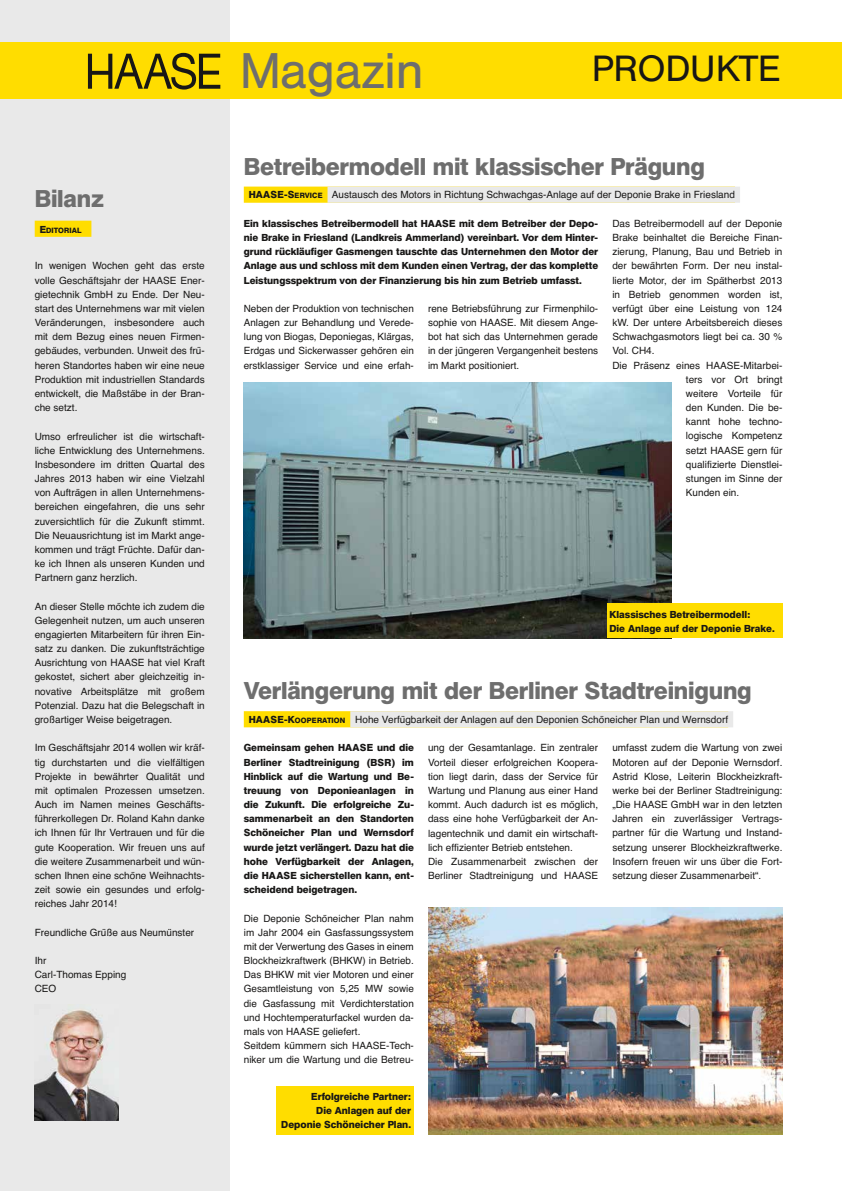
<style>
.page{position:relative;width:842px;height:1191px;background:#fff}
.page>*{position:absolute;margin:0;border:0;box-sizing:border-box;transform-origin:0 0}
.t1{font:49.4px "Helvetica BQ";color:#6e6e6e}
.t2{font:36px "Helvetica BQ";letter-spacing:.02em;color:#181716}
.t3{font:600 24px "Helvetica BQ";letter-spacing:-.01em;color:#6e6e6e}
.t4{font:10px/14.2px "Helvetica";color:#181716;text-align:justify}
.t5{font:600 10px/14.2px "Helvetica BQ";color:#181716;text-align:justify}
.t6{font:600 7.5px "Helvetica BQ";letter-spacing:.01em;color:#181716}
.s1{font-size:10px}
.s2{font-family:"Helvetica BQ";font-weight:600}
.s3{font-family:"Helvetica BQ";font-weight:600;font-size:7.5px}
</style>
<div class="page">
<div style="left:0;top:0;width:230px;height:1191px;background:#e9e9e9"></div>
<div style="left:0;top:43px;width:842px;height:56px;background:#fd0"></div>
<svg style="left:88px;top:53px;width:132px;height:37px"></svg>
<div style="left:244px;top:711px;width:484px;height:16px;background:#fd0"></div>
<div style="left:350px;top:711px;width:383px;height:16px;background:#e9e9e9"></div>
<div style="left:244px;top:187px;width:491px;height:16px;background:#fd0"></div>
<div style="left:327px;top:187px;width:413px;height:16px;background:#e9e9e9"></div>
<div style="left:35px;top:221px;width:56px;height:16px;background:#fd0"></div>
<img style="left:35px;top:1009px;width:84px;height:111px">
<img style="left:428px;top:907px;width:354px;height:227px">
<img style="left:244px;top:383px;width:428px;height:255px">
<div style="left:607px;top:603px;width:175px;height:35px;background:#fd0"></div>
<div style="left:276px;top:1086px;width:138px;height:48px;background:#fd0"></div>
<h3 class="t3" style="left:35px;top:184px;width:71px">Bilanz</h3>
<p class="t6" style="left:40px;top:225px;width:43px"><span class="s1">E</span>DITORIAL</p>
<p class="t4" style="left:35px;top:259px;width:172px">In wenigen Wochen geht das erste volle Geschäftsjahr der HAASE Ener&shy;gietechnik GmbH zu Ende. Der Neu&shy;start des Unternehmens war mit vielen Veränderungen, insbesondere auch mit dem Bezug eines neuen Firmen&shy;gebäudes, verbunden. Unweit des frü&shy;heren Standortes haben wir eine neue Produktion mit industriellen Standards entwickelt, die Maßstäbe in der Bran&shy;che setzt.</p>
<p class="t4" style="left:35px;top:429px;width:172px">Umso erfreulicher ist die wirtschaft&shy;liche Entwicklung des Unternehmens.<br>Insbesondere im dritten Quartal des Jahres 2013 haben wir eine Vielzahl von Aufträgen in allen Unternehmens&shy;bereichen eingefahren, die uns sehr zuversichtlich für die Zukunft stimmt.<br>Die Neuausrichtung ist im Markt ange&shy;kommen und trägt Früchte. Dafür dan&shy;ke ich Ihnen als unseren Kunden und Partnern ganz herzlich.</p>
<p class="t4" style="left:35px;top:599px;width:172px">An dieser Stelle möchte ich zudem die Gelegenheit nutzen, um auch unseren engagierten Mitarbeitern für ihren Ein&shy;satz zu danken. Die zukunftsträchtige Ausrichtung von HAASE hat viel Kraft gekostet, sichert aber gleichzeitig in&shy;novative Arbeitsplätze mit großem Potenzial. Dazu hat die Belegschaft in großartiger Weise beigetragen.</p>
<p class="t4" style="left:35px;top:741px;width:172px">Im Geschäftsjahr 2014 wollen wir kräf&shy;tig durchstarten und die vielfältigen Projekte in bewährter Qualität und mit optimalen Prozessen umsetzen.<br>Auch im Namen meines Geschäfts&shy;führerkollegen Dr. Roland Kahn danke ich Ihnen für Ihr Vertrauen und für die gute Kooperation. Wir freuen uns auf die weitere Zusammenarbeit und wün&shy;schen Ihnen eine schöne Weihnachts&shy;zeit sowie ein gesundes und erfolg&shy;reiches Jahr 2014!</p>
<p class="t4" style="left:35px;top:925px;width:161px">Freundliche Grüße aus Neumünster</p>
<p class="t4" style="left:35px;top:954px;width:93px;text-align:left">Ihr<br>Carl-Thomas Epping<br>CEO</p>
<h1 class="t1" style="left:240px;top:44px;width:185px">Magazin</h1>
<h2 class="t2" style="left:592px;top:49px;width:189px">PRODUKTE</h2>
<h3 class="t3" style="left:244px;top:152px;width:463px">Betreibermodell mit klassischer Prägung</h3>
<p class="t4" style="left:249px;top:188px;width:488px"><span class="s2">HAASE-S</span><span class="s3">ERVICE</span> Austausch des Motors in Richtung Schwachgas-Anlage auf der Deponie Brake in Friesland</p>
<p class="t5" style="left:244px;top:216px;width:356px">Ein klassisches Betreibermodell hat HAASE mit dem Betreiber der Depo&shy;nie Brake in Friesland (Landkreis Ammerland) vereinbart. Vor dem Hinter&shy;grund rückläufiger Gasmengen tauschte das Unternehmen den Motor der Anlage aus und schloss mit dem Kunden einen Vertrag, der das komplette Leistungsspektrum von der Finanzierung bis hin zum Betrieb umfasst.</p>
<p class="t4" style="left:244px;top:302px;width:172px">Neben der Produktion von technischen Anlagen zur Behandlung und Verede&shy;lung von Biogas, Deponiegas, Klärgas, Erdgas und Sickerwasser gehören ein erstklassiger Service und eine erfah-</p>
<p class="t4" style="left:428px;top:302px;width:172px">rene Betriebsführung zur Firmenphilo&shy;sophie von HAASE. Mit diesem Ange&shy;bot hat sich das Unternehmen gerade in der jüngeren Vergangenheit bestens im Markt positioniert.</p>
<p class="t4" style="left:612px;top:217px;width:172px">Das Betreibermodell auf der Deponie</p>
<p class="t4" style="left:612px;top:231px;width:172px">Brake beinhaltet die Bereiche Finan-</p>
<p class="t4" style="left:612px;top:245px;width:172px">zierung, Planung, Bau und Betrieb in</p>
<p class="t4" style="left:612px;top:259px;width:172px">der bewährten Form. Der neu instal-</p>
<p class="t4" style="left:612px;top:273px;width:172px">lierte Motor, der im Spätherbst 2013</p>
<p class="t4" style="left:612px;top:288px;width:172px">in Betrieb genommen worden ist,</p>
<p class="t4" style="left:612px;top:302px;width:172px">verfügt über eine Leistung von 124</p>
<p class="t4" style="left:612px;top:316px;width:172px">kW. Der untere Arbeitsbereich dieses</p>
<p class="t4" style="left:612px;top:330px;width:172px">Schwachgasmotors liegt bei ca. 30 %</p>
<p class="t4" style="left:612px;top:344px;width:44px">Vol. CH4.</p>
<p class="t4" style="left:612px;top:358px;width:172px">Die Präsenz eines HAASE-Mitarbei-</p>
<p class="t4" style="left:686px;top:373px;width:98px">ters vor Ort bringt</p>
<p class="t4" style="left:686px;top:387px;width:98px">weitere Vorteile für</p>
<p class="t4" style="left:686px;top:401px;width:98px">den Kunden. Die be-</p>
<p class="t4" style="left:686px;top:415px;width:98px">kannt hohe techno-</p>
<p class="t4" style="left:686px;top:429px;width:98px">logische Kompetenz</p>
<p class="t4" style="left:686px;top:443px;width:98px">setzt HAASE gern für</p>
<p class="t4" style="left:686px;top:458px;width:98px">qualifizierte Dienstlei-</p>
<p class="t4" style="left:686px;top:472px;width:98px">stungen im Sinne der</p>
<p class="t4" style="left:686px;top:486px;width:55px">Kunden ein.</p>
<p class="t5" style="left:609px;top:607px;width:167px">Klassisches Betreibermodell:<br>Die Anlage auf der Deponie Brake.</p>
<h3 class="t3" style="left:244px;top:676px;width:509px">Verlängerung mit der Berliner Stadtreinigung</h3>
<p class="t4" style="left:249px;top:713px;width:481px"><span class="s2">HAASE-K</span><span class="s3">OOPERATION</span> Hohe Verfügbarkeit der Anlagen auf den Deponien Schöneicher Plan und Wernsdorf</p>
<p class="t5" style="left:244px;top:740px;width:172px">Gemeinsam gehen HAASE und die Berliner Stadtreinigung (BSR) im Hinblick auf die Wartung und Be&shy;treuung von Deponieanlagen in die Zukunft. Die erfolgreiche Zu&shy;sammenarbeit an den Standorten Schöneicher Plan und Wernsdorf wurde jetzt verlängert. Dazu hat die hohe Verfügbarkeit der Anlagen, die HAASE sicherstellen kann, ent&shy;scheidend beigetragen.</p>
<p class="t4" style="left:244px;top:911px;width:172px;text-align:left">Die Deponie Schöneicher Plan nahm im Jahr 2004 ein Gasfassungssystem mit der Verwertung des Gases in einem Blockheizkraftwerk (BHKW) in Betrieb.<br>Das BHKW mit vier Motoren und einer Gesamtleistung von 5,25 MW sowie die Gasfassung mit Verdichterstation und Hochtemperaturfackel wurden da&shy;mals von HAASE geliefert.<br>Seitdem kümmern sich HAASE-Tech&shy;niker um die Wartung und die Betreu-</p>
<p class="t5" style="left:281px;top:1089px;width:131px;text-align:right">Erfolgreiche Partner:<br>Die Anlagen auf der<br>Deponie Schöneicher Plan.</p>
<p class="t4" style="left:428px;top:741px;width:172px;text-align:left">ung der Gesamtanlage. Ein zentraler Vorteil dieser erfolgreichen Koopera&shy;tion liegt darin, dass der Service für Wartung und Planung aus einer Hand kommt. Auch dadurch ist es möglich, dass eine hohe Verfügbarkeit der An&shy;lagentechnik und damit ein wirtschaft&shy;lich effizienter Betrieb entstehen.<br>Die Zusammenarbeit zwischen der Berliner Stadtreinigung und HAASE</p>
<p class="t4" style="left:612px;top:741px;width:172px">umfasst zudem die Wartung von zwei Motoren auf der Deponie Wernsdorf.<br>Astrid Klose, Leiterin Blockheizkraft&shy;werke bei der Berliner Stadtreinigung: „Die HAASE GmbH war in den letzten Jahren ein zuverlässiger Vertrags&shy;partner für die Wartung und Instand&shy;setzung unserer Blockheizkraftwerke.<br>Insofern freuen wir uns über die Fort&shy;setzung dieser Zusammenarbeit“.</p>
</div>
